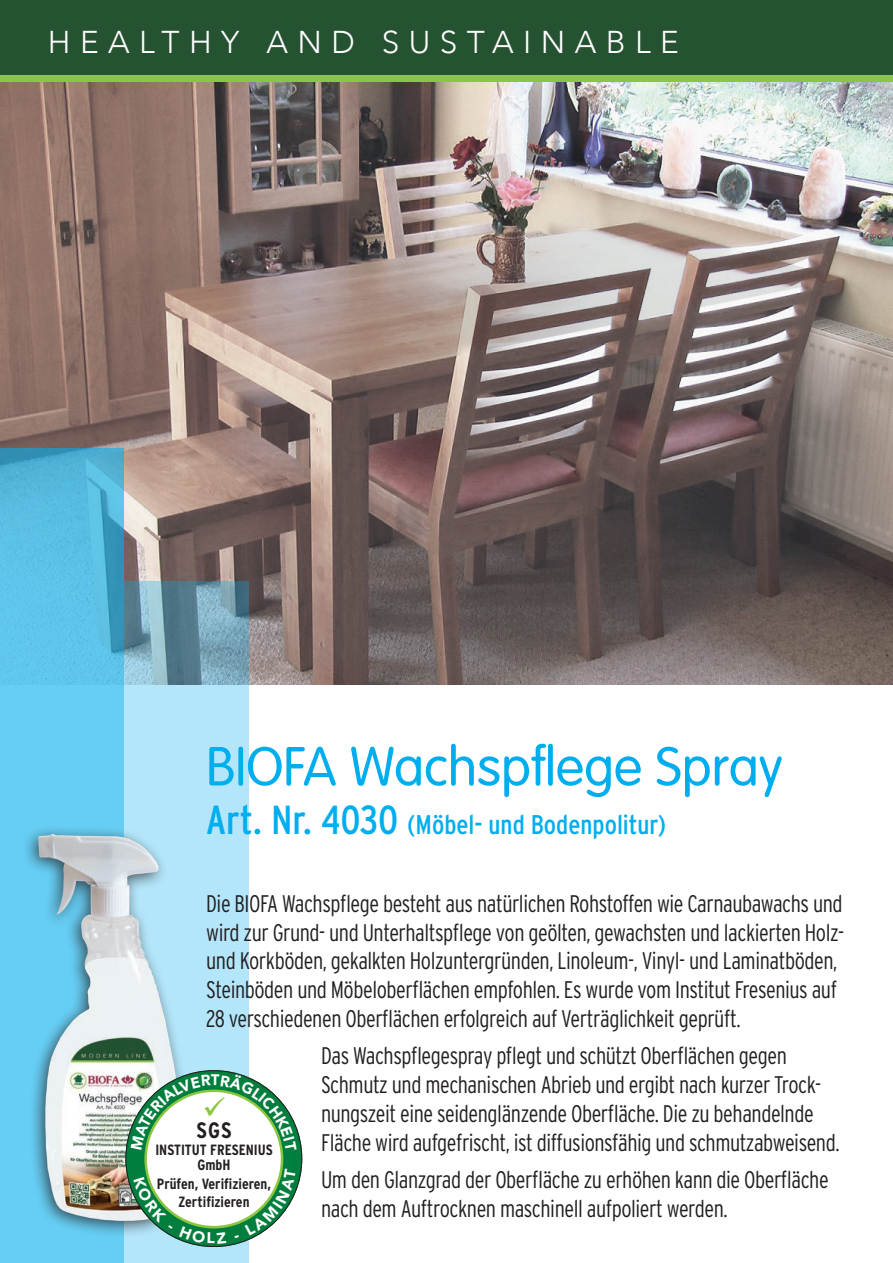
<style>
.page{position:relative;width:893px;height:1263px;background:#fff}
.page>*{position:absolute;margin:0;border:0;box-sizing:border-box;transform-origin:0 0}
.t1{font:300 54px "VAG Rounded Std";color:#00aeef}
.t2{font:300 31.5px "Avenir";letter-spacing:.3em;color:#fff}
.t3{font:condensed 27px "Interstate";color:#00aeef}
.t4{font:300 condensed 24px/28.8px "Interstate";letter-spacing:-.02em;color:#231f20;scale:.95 1}
.t5{font:700 condensed 22.2px "Interstate";color:#231f20}
.t6{font:700 condensed 14.85px/14.9px "Interstate";color:#231f20;text-align:center}
.s1{font-size:40.5px}
</style>
<div class="page">
<img style="left:0;top:82px;width:893px;height:603px">
<div style="left:0;top:37px;width:893px;height:45px;background:#8bc63e"></div>
<div style="left:0;top:0;width:893px;height:75px;background:#255332"></div>
<svg style="left:0;top:449px;width:124px;height:814px;background:#5dc3e9"></svg>
<svg style="left:124px;top:581px;width:125px;height:682px;background:#99c8db"></svg>
<div style="left:22px;top:824px;width:168px;height:413px;background:#231f20;opacity:.75"></div>
<img style="left:0;top:830px;width:249px;height:395px">
<svg style="left:125px;top:1070px;width:177px;height:177px;background:#147c3c"></svg>
<div style="left:147px;top:1092px;width:134px;height:134px;background:#fff;border-radius:50%"></div>
<svg style="left:133px;top:1176px;width:40px;height:52px"></svg>
<svg style="left:179px;top:1226px;width:47px;height:17px"></svg>
<svg style="left:245px;top:1169px;width:51px;height:66px"></svg>
<svg style="left:131px;top:1073px;width:166px;height:78px"></svg>
<h2 class="t2" style="left:48px;top:24px;width:633px">HEALTHY AND SUSTAINABLE</h2>
<h1 class="t1" style="left:206px;top:736px;width:578px">BIOFA Wachspflege Spray</h1>
<p class="t3" style="left:206px;top:808px;width:461px"><span class="s1">Art. Nr. 4030</span> (Möbel- und Bodenpolitur)</p>
<p class="t4" style="left:206px;top:889px;width:673px">Die BIOFA Wachspflege besteht aus natürlichen Rohstoffen wie Carnaubawachs und wird zur Grund- und Unterhaltspflege von geölten, gewachsten und lackierten Holz&shy;und Korkböden, gekalkten Holzuntergründen, Linoleum-, Vinyl- und Laminatböden, Steinböden und Möbeloberflächen empfohlen. Es wurde vom Institut Fresenius auf 28 verschiedenen Oberflächen erfolgreich auf Verträglichkeit geprüft.</p>
<p class="t4" style="left:321px;top:1041px;width:547px">Das Wachspflegespray pflegt und schützt Oberflächen gegen Schmutz und mechanischen Abrieb und ergibt nach kurzer Trock&shy;nungszeit eine seidenglänzende Oberfläche. Die zu behandelnde Fläche wird aufgefrischt, ist diffusionsfähig und schmutzabweisend.</p>
<p class="t4" style="left:321px;top:1165px;width:536px">Um den Glanzgrad der Oberfläche zu erhöhen kann die Oberfläche nach dem Auftrocknen maschinell aufpoliert werden.</p>
<p class="t5" style="left:197px;top:1116px;width:36px">SGS</p>
<p class="t6" style="left:155px;top:1142px;width:119px">INSTITUT FRESENIUS<br>GmbH</p>
<p class="t6" style="left:157px;top:1175px;width:116px;line-height:17.4px">Prüfen, Verifizieren,<br>Zertifizieren</p>
</div>
